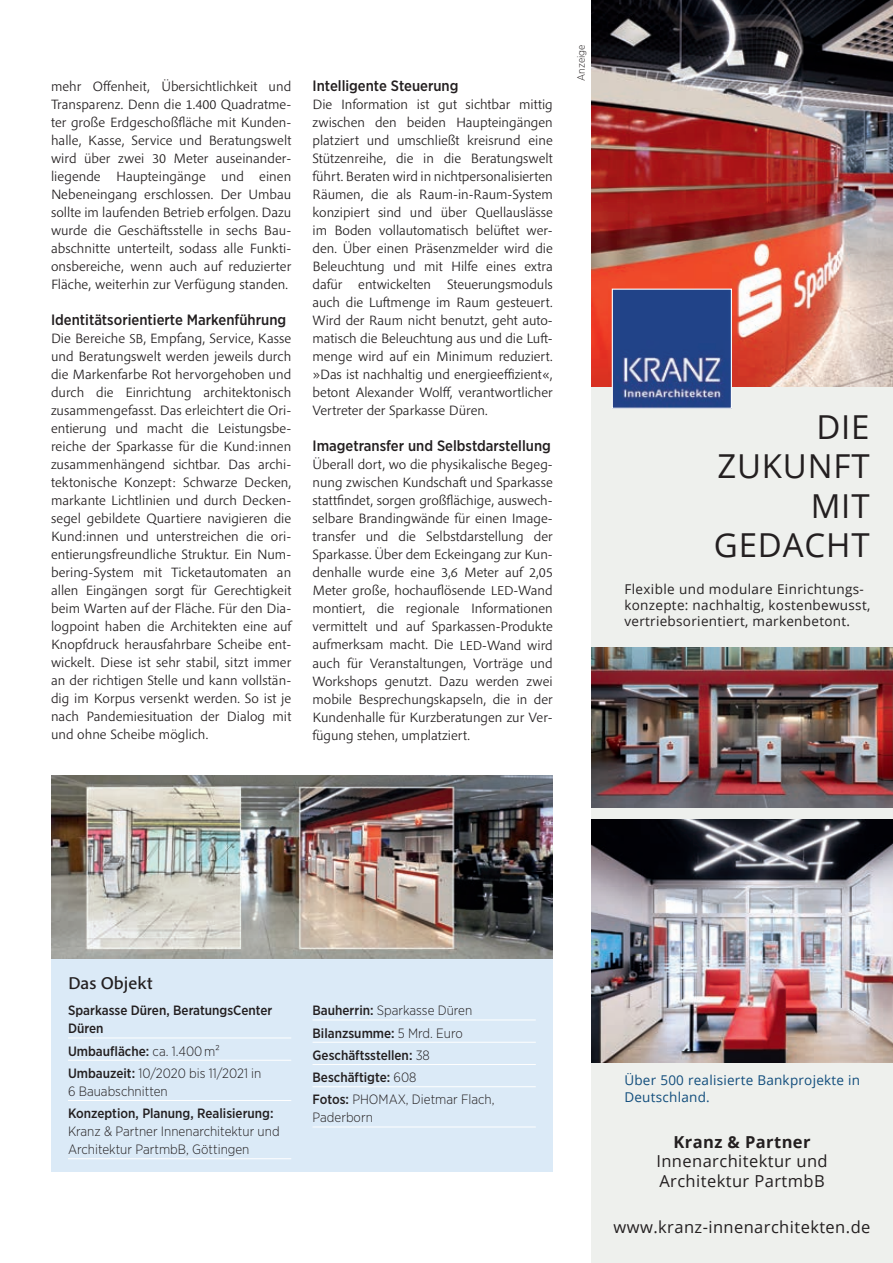
<style>
.page{position:relative;width:893px;height:1263px;background:#fff}
.page>*{position:absolute;margin:0;border:0;box-sizing:border-box;transform-origin:0 0}
.t1{font:33px/39.6px "Open Sans";letter-spacing:.025em;color:#231f20;text-align:right}
.t2{font:500 18px "Pelago";color:#231f20}
.t3{font:16.5px/19.8px "Open Sans";letter-spacing:.025em;color:#231f20}
.t4{font:700 16.5px "Open Sans";letter-spacing:.025em;color:#231f20}
.t5{font:500 15px "Gotham Narrow";color:#231f20}
.t6{font:14.25px/18px "Pelago Light Text";color:#231f20;text-align:justify}
.t7{font:500 13.5px/22.2px "Gotham Narrow";color:#231f20}
.t8{font:300 13.5px/22.2px "Gotham Narrow";color:#231f20}
.t9{font:13.5px/16.2px "Open Sans";letter-spacing:.025em;color:#231f20}
.t10{font:13.5px/16.2px "Open Sans";letter-spacing:.02em;color:#114d7c}
.t11{font:300 12.75px "Gotham Narrow";letter-spacing:.015em;color:#231f20}
.t12{font:300 10.5px "Gotham Narrow";color:#231f20}
.s1{font-size:13.5px}
.s2{font-weight:500}
.s3{font-weight:300}
.s4{font-weight:400}
</style>
<div class="page">
<div style="left:591px;top:0;width:302px;height:1263px;background:#eef0ed"></div>
<img style="left:591px;top:0;width:302px;height:387px">
<img style="left:591px;top:820px;width:302px;height:242px">
<img style="left:614px;top:291px;width:116px;height:116px">
<div style="left:612px;top:289px;width:120px;height:120px;border:1px solid #fff"></div>
<img style="left:591px;top:648px;width:302px;height:159px">
<div style="left:51px;top:959px;width:502px;height:212px;background:#dbeaf7"></div>
<hr style="left:68px;top:1037px;width:223px;height:1px;background:#fff">
<hr style="left:68px;top:1060px;width:223px;height:1px;background:#fff">
<hr style="left:68px;top:1100px;width:223px;height:1px;background:#fff">
<hr style="left:68px;top:1158px;width:223px;height:1px;background:#fff">
<hr style="left:313px;top:1019px;width:223px;height:1px;background:#fff">
<hr style="left:313px;top:1042px;width:223px;height:1px;background:#fff">
<hr style="left:313px;top:1064px;width:223px;height:1px;background:#fff">
<hr style="left:313px;top:1086px;width:223px;height:1px;background:#fff">
<hr style="left:313px;top:1126px;width:223px;height:1px;background:#fff">
<img style="left:51px;top:775px;width:502px;height:184px">
<p class="t6" style="left:51px;top:77px;width:242px">mehr Offenheit, Übersichtlichkeit und Transparenz. Denn die 1.400 Quadratme&shy;ter große Erdgeschoßfläche mit Kunden&shy;halle, Kasse, Service und Beratungswelt wird über zwei 30 Meter auseinander&shy;liegende Haupteingänge und einen Nebeneingang erschlossen. Der Umbau sollte im laufenden Betrieb erfolgen. Dazu wurde die Geschäftsstelle in sechs Bau&shy;abschnitte unterteilt, sodass alle Funkti&shy;onsbereiche, wenn auch auf reduzierter Fläche, weiterhin zur Verfügung standen.</p>
<p class="t5" style="left:51px;top:311px;width:237px">Identitätsorientierte Markenführung</p>
<p class="t6" style="left:51px;top:329px;width:242px">Die Bereiche <span class="s1">SB</span>, Empfang, Service, Kasse und Beratungswelt werden jeweils durch die Markenfarbe Rot hervorgehoben und durch die Einrichtung architektonisch zusammengefasst. Das erleichtert die Ori&shy;entierung und macht die Leistungsbe&shy;reiche der Sparkasse für die Kund:innen zusammenhängend sichtbar. Das archi&shy;tektonische Konzept: Schwarze Decken, markante Lichtlinien und durch Decken&shy;segel gebildete Quartiere navigieren die Kund:innen und unterstreichen die ori&shy;entierungsfreundliche Struktur. Ein Num&shy;bering-System mit Ticketautomaten an allen Eingängen sorgt für Gerechtigkeit beim Warten auf der Fläche. Für den Dia&shy;logpoint haben die Architekten eine auf Knopfdruck herausfahrbare Scheibe ent&shy;wickelt. Diese ist sehr stabil, sitzt immer an der richtigen Stelle und kann vollstän&shy;dig im Korpus versenkt werden. So ist je nach Pandemiesituation der Dialog mit und ohne Scheibe möglich.</p>
<p class="t5" style="left:313px;top:77px;width:147px">Intelligente Steuerung</p>
<p class="t6" style="left:313px;top:95px;width:242px">Die Information ist gut sichtbar mittig zwischen den beiden Haupteingängen platziert und umschließt kreisrund eine Stützenreihe, die in die Beratungswelt führt. Beraten wird in nichtpersonalisierten Räumen, die als Raum-in-Raum-System konzipiert sind und über Quellauslässe im Boden vollautomatisch belüftet wer&shy;den. Über einen Präsenzmelder wird die Beleuchtung und mit Hilfe eines extra dafür entwickelten Steuerungsmoduls auch die Luftmenge im Raum gesteuert.<br>Wird der Raum nicht benutzt, geht auto&shy;matisch die Beleuchtung aus und die Luft&shy;menge wird auf ein Minimum reduziert. »Das ist nachhaltig und energieeffizient«, betont Alexander Wolff, verantwortlicher Vertreter der Sparkasse Düren.</p>
<p class="t5" style="left:313px;top:437px;width:240px">Imagetransfer und Selbstdarstellung</p>
<p class="t6" style="left:313px;top:455px;width:242px">Überall dort, wo die physikalische Begeg&shy;nung zwischen Kundschaft und Sparkasse stattfindet, sorgen großflächige, auswech&shy;selbare Brandingwände für einen Image&shy;transfer und die Selbstdarstellung der Sparkasse. Über dem Eckeingang zur Kun&shy;denhalle wurde eine 3,6 Meter auf 2,05<br>Meter große, hochauflösende <span class="s1">LED</span>-Wand montiert, die regionale Informationen vermittelt und auf Sparkassen-Produkte aufmerksam macht. Die <span class="s1">LED</span>-Wand wird auch für Veranstaltungen, Vorträge und Workshops genutzt. Dazu werden zwei mobile Besprechungskapseln, die in der Kundenhalle für Kurzberatungen zur Ver&shy;fügung stehen, umplatziert.</p>
<p class="t12" style="left:575px;top:81px;width:38px;rotate:-90deg">Anzeige</p>
<h1 class="t1" style="left:714px;top:406px;width:157px">DIE<br>ZUKUNFT<br>MIT<br>GEDACHT</h1>
<p class="t9" style="left:624px;top:581px;width:248px">Flexible und modulare Einrichtungs&shy;konzepte: nachhaltig, kostenbewusst, vertriebsorientiert, markenbetont.</p>
<p class="t2" style="left:68px;top:971px;width:86px">Das Objekt</p>
<p class="t7" style="left:68px;top:1001px;width:206px;line-height:18px">Sparkasse Düren, BeratungsCenter<br>Düren</p>
<p class="t8" style="left:68px;top:1039px;width:195px"><span class="s2">Umbaufläche:</span> ca. 1.400 m²<br><span class="s2">Umbauzeit:</span> 10/2020 bis 11/2021 in</p>
<p class="t8" style="left:68px;top:1080px;width:101px">6 Bauabschnitten</p>
<p class="t7" style="left:68px;top:1102px;width:207px">Konzeption, Planung, Realisierung:</p>
<p class="t8" style="left:68px;top:1122px;width:213px;line-height:18px">Kranz &amp; Partner Innenarchitektur und<br>Architektur PartmbB, Göttingen</p>
<p class="t7" style="left:313px;top:999px;width:184px">Bauherrin: <span class="s3">Sparkasse Düren<br></span>Bilanzsumme: <span class="s3">5 Mrd. Euro<br></span>Geschäftsstellen: <span class="s3">38<br></span>Beschäftigte: <span class="s3">608<br></span>Fotos: <span class="s3">PHOMAX, Dietmar Flach,</span></p>
<p class="t8" style="left:313px;top:1106px;width:62px">Paderborn</p>
<p class="t10" style="left:624px;top:1072px;width:237px">Über 500 realisierte Bankprojekte in<br>Deutschland.</p>
<p class="t4" style="left:673px;top:1130px;width:139px">Kranz &amp; Partner</p>
<p class="t3" style="left:656px;top:1151px;width:173px">Innenarchitektur und<br>Architektur PartmbB</p>
<p class="t3" style="left:614px;top:1217px;width:258px">www.kranz-innenarchitekten.de</p>
<p class="t11" style="left:644px;top:1221px;width:200px">bank objekte November 2022 <span class="s4">39</span></p>
</div>
